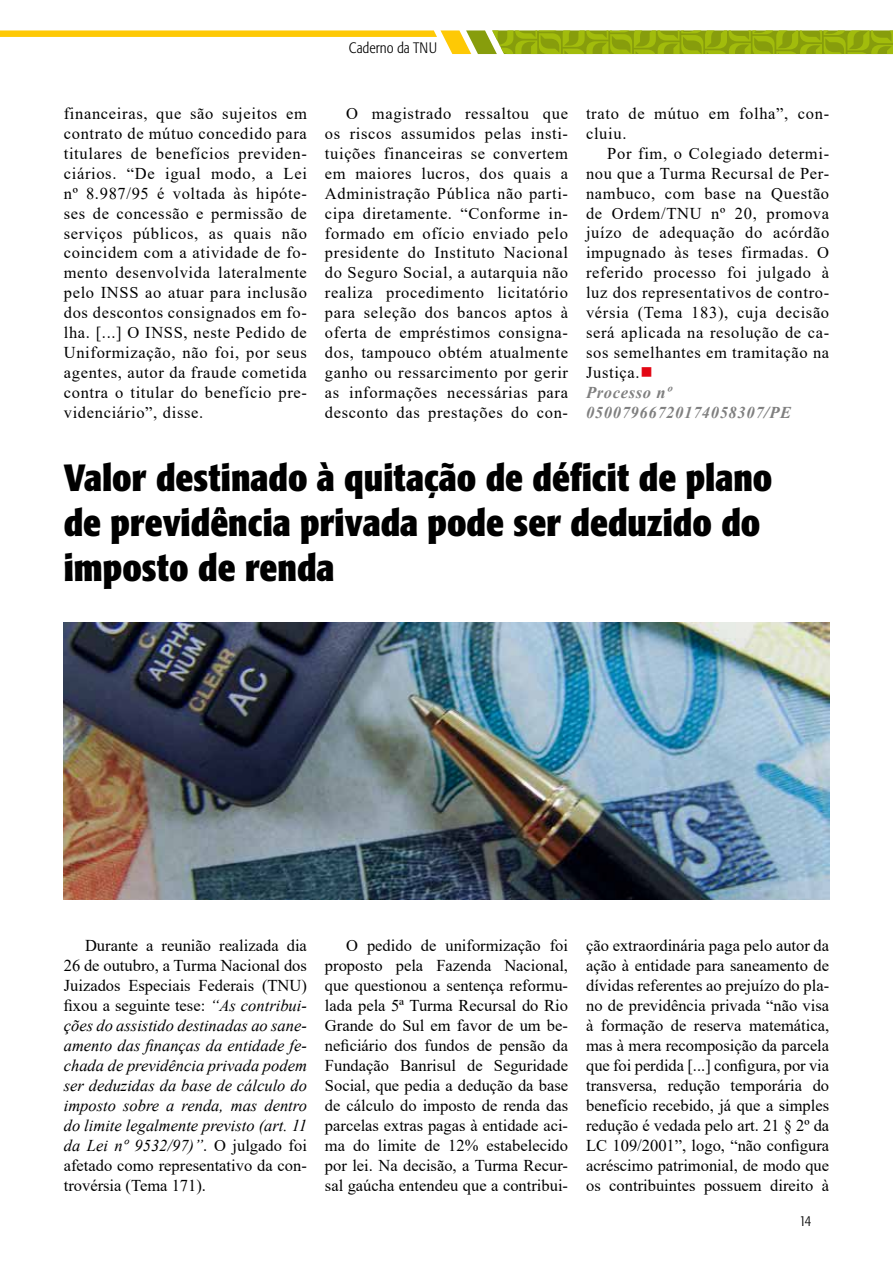
<style>
.page{position:relative;width:893px;height:1263px;background:#fff}
.page>*{position:absolute;margin:0;border:0;box-sizing:border-box;transform-origin:0 0}
.t1{font:700 condensed 37.5px/45px "Formata";color:#000}
.t2{font:16.5px/20px "Times New Roman";letter-spacing:.04em;color:#000;text-align:justify}
.t3{font:italic 16.5px/20px "Times New Roman";color:#000;text-align:justify}
.t4{font:300 condensed 15px "Formata";color:#000}
.s1{color:#e30613}
.s2{font-weight:700;font-style:italic;color:#808080}
.s3{font-style:normal}
</style>
<div class="page">
<svg style="left:0;top:30px;width:893px;height:24px"></svg>
<img style="left:64px;top:623px;width:765px;height:276px">
<p class="t4" style="left:349px;top:39px;width:90px">Caderno da TNU</p>
<p class="t2" style="left:64px;top:103px;width:245px">financeiras, que são sujeitos em contrato de mútuo concedido para titulares de benefícios previden&shy;ciários. “De igual modo, a Lei nº 8.987/95 é voltada às hipóte&shy;ses de concessão e permissão de serviços públicos, as quais não coincidem com a atividade de fo&shy;mento desenvolvida lateralmente pelo INSS ao atuar para inclusão dos descontos consignados em fo&shy;lha. [...] O INSS, neste Pedido de Uniformização, não foi, por seus agentes, autor da fraude cometida contra o titular do benefício pre&shy;videnciário”, disse.</p>
<p class="t2" style="left:325px;top:103px;width:245px;text-indent:21px">O magistrado ressaltou que os riscos assumidos pelas insti&shy;tuições financeiras se convertem em maiores lucros, dos quais a Administração Pública não parti&shy;cipa diretamente. “Conforme in&shy;formado em ofício enviado pelo presidente do Instituto Nacional do Seguro Social, a autarquia não realiza procedimento licitatório para seleção dos bancos aptos à oferta de empréstimos consigna&shy;dos, tampouco obtém atualmente ganho ou ressarcimento por gerir as informações necessárias para desconto das prestações do con-</p>
<p class="t2" style="left:586px;top:103px;width:245px">trato de mútuo em folha”, con&shy;cluiu.</p>
<p class="t2" style="left:586px;top:143px;width:245px;text-align:left;text-indent:21px">Por fim, o Colegiado determi&shy;nou que a Turma Recursal de Per&shy;nambuco, com base na Questão de Ordem/TNU nº 20, promova juízo de adequação do acórdão impugnado às teses firmadas. O referido processo foi julgado à luz dos representativos de contro&shy;vérsia (Tema 183), cuja decisão será aplicada na resolução de ca&shy;sos semelhantes em tramitação na<br>Justiça.<span class="s1">■<br></span><span class="s2">Processo nº<br>05007966720174058307/PE</span></p>
<h1 class="t1" style="left:64px;top:455px;width:710px">Valor destinado à quitação de déficit de plano de previdência privada pode ser deduzido do imposto de renda</h1>
<p class="t3" style="left:64px;top:935px;width:245px;text-indent:21px"><span class="s3">Durante a reunião realizada dia 26 de outubro, a Turma Nacional dos Juizados Especiais Federais (TNU) fixou a seguinte tese:</span> “As contribui&shy;ções do assistido destinadas ao sane&shy;amento das finanças da entidade fe&shy;chada de previdência privada podem ser deduzidas da base de cálculo do imposto sobre a renda, mas dentro do limite legalmente previsto (art. 11 da Lei nº 9532/97)”<span class="s3">. O julgado foi afetado como representativo da con&shy;trovérsia (Tema 171).</span></p>
<p class="t2" style="left:325px;top:935px;width:245px;text-indent:21px">O pedido de uniformização foi proposto pela Fazenda Nacional, que questionou a sentença reformu&shy;lada pela 5ª Turma Recursal do Rio Grande do Sul em favor de um be&shy;neficiário dos fundos de pensão da Fundação Banrisul de Seguridade Social, que pedia a dedução da base de cálculo do imposto de renda das parcelas extras pagas à entidade aci&shy;ma do limite de 12% estabelecido por lei. Na decisão, a Turma Recur&shy;sal gaúcha entendeu que a contribui-</p>
<p class="t2" style="left:586px;top:935px;width:245px">ção extraordinária paga pelo autor da ação à entidade para saneamento de dívidas referentes ao prejuízo do pla&shy;no de previdência privada “não visa à formação de reserva matemática, mas à mera recomposição da parcela que foi perdida [...] configura, por via transversa, redução temporária do benefício recebido, já que a simples redução é vedada pelo art. 21 § 2º da LC 109/2001”, logo, “não configura acréscimo patrimonial, de modo que os contribuintes possuem direito à</p>
<p class="t4" style="left:799px;top:1212px;width:13px">14</p>
</div>
